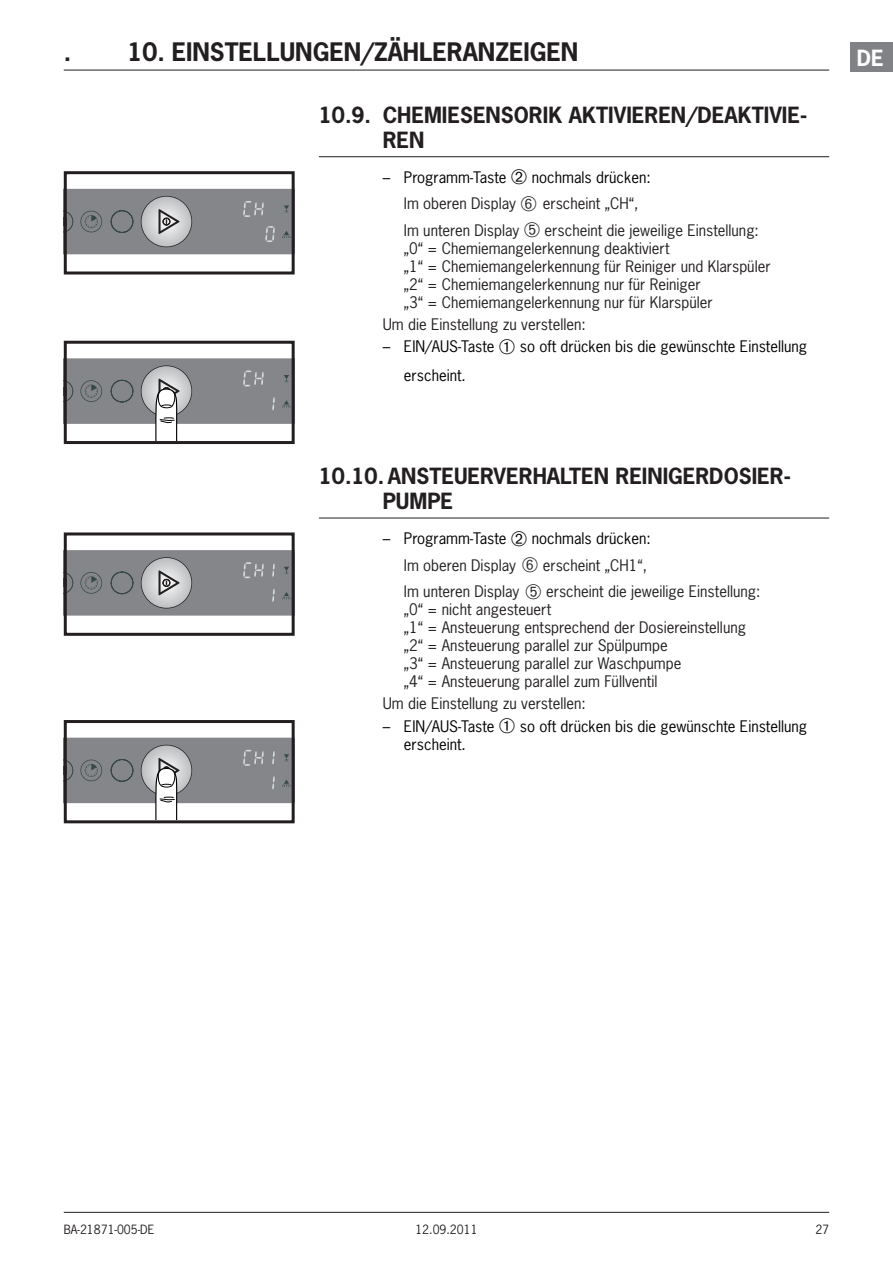
<style>
.page{position:relative;width:893px;height:1263px;background:#fff}
.page>*{position:absolute;margin:0;border:0;box-sizing:border-box;transform-origin:0 0}
.t1{font:700 24px "News Gothic Std";color:#231f20}
.t2{font:700 21px/25.2px "News Gothic Std";color:#231f20}
.t3{font:700 21px "News Gothic Std";color:#fff}
.t4{font:15px/18px "News Gothic Std";color:#231f20}
.t5{font:15px/28.8px "News Gothic Std";color:#000}
.t6{font:12px "News Gothic Std";color:#231f20}
.s1{color:#000}
</style>
<div class="page">
<hr style="left:64px;top:1212px;width:765px;height:1px;background:#231f20">
<div style="left:850px;top:43px;width:43px;height:29px;background:#808285"></div>
<hr style="left:319px;top:156px;width:510px;height:1px;background:#231f20">
<hr style="left:319px;top:518px;width:510px;height:1px;background:#231f20">
<svg style="left:68px;top:189px;width:223px;height:65px"></svg>
<div style="left:64px;top:171px;width:231px;height:103px;border:3px solid #231f20"></div>
<div style="left:64px;top:341px;width:231px;height:103px;border:3px solid #231f20"></div>
<svg style="left:64px;top:358px;width:231px;height:83px"></svg>
<svg style="left:68px;top:550px;width:223px;height:66px"></svg>
<div style="left:64px;top:532px;width:231px;height:104px;border:3px solid #231f20"></div>
<div style="left:64px;top:720px;width:231px;height:103px;border:3px solid #231f20"></div>
<svg style="left:64px;top:738px;width:231px;height:82px"></svg>
<hr style="left:64px;top:70px;width:765px;height:1px;background:#231f20">
<h1 class="t1" style="left:64px;top:36px;width:9px">.</h1>
<h1 class="t1" style="left:128px;top:36px;width:452px">10. EINSTELLUNGEN/ZÄHLERANZEIGEN</h1>
<h2 class="t2" style="left:383px;top:102px;width:426px;text-indent:-64px">10.9. CHEMIESENSORIK AKTIVIEREN/DEAKTIVIE-<br>REN</h2>
<p class="t4" style="left:404px;top:164px;width:356px;line-height:26.5px;text-indent:-21px"><span class="s1">– Programm-Taste</span> <span class="s1">➁ nochmals drücken:<br></span>Im oberen Display ➅ erscheint „CH“,<br>Im unteren Display ➄ erscheint die jeweilige Einstellung:</p>
<p class="t4" style="left:404px;top:239px;width:368px">„0“ = Chemiemangelerkennung deaktiviert<br>„1“ = Chemiemangelerkennung für Reiniger und Klarspüler „2“ = Chemiemangelerkennung nur für Reiniger<br>„3“ = Chemiemangelerkennung nur für Klarspüler</p>
<p class="t4" style="left:383px;top:315px;width:205px">Um die Einstellung zu verstellen:</p>
<p class="t5" style="left:404px;top:332px;width:405px;text-indent:-21px">– EIN/AUS-Taste ➀ so oft drücken bis die gewünschte Einstellung erscheint.</p>
<h2 class="t2" style="left:383px;top:463px;width:410px;text-indent:-64px">10.10. ANSTEUERVERHALTEN REINIGERDOSIER-<br>PUMPE</h2>
<p class="t4" style="left:404px;top:525px;width:358px;line-height:26.5px;text-indent:-21px"><span class="s1">– Programm-Taste</span> <span class="s1">➁ nochmals drücken:<br></span>Im oberen Display ➅ erscheint „CH1“,<br>Im unteren Display ➄ erscheint die jeweilige Einstellung:</p>
<p class="t4" style="left:404px;top:600px;width:344px">„0“ = nicht angesteuert<br>„1“ = Ansteuerung entsprechend der Dosiereinstellung „2“ = Ansteuerung parallel zur Spülpumpe<br>„3“ = Ansteuerung parallel zur Waschpumpe<br>„4“ = Ansteuerung parallel zum Füllventil</p>
<p class="t4" style="left:383px;top:695px;width:205px">Um die Einstellung zu verstellen:</p>
<p class="t5" style="left:404px;top:717px;width:405px;line-height:18px;text-indent:-21px">– EIN/AUS-Taste ➀ so oft drücken bis die gewünschte Einstellung erscheint.</p>
<h2 class="t3" style="left:857px;top:44px;width:14px">DE</h2>
<p class="t6" style="left:64px;top:1222px;width:92px">BA-21871-005-DE</p>
<p class="t6" style="left:415px;top:1222px;width:64px">12.09.2011</p>
<p class="t6" style="left:815px;top:1222px;width:15px">27</p>
</div>
